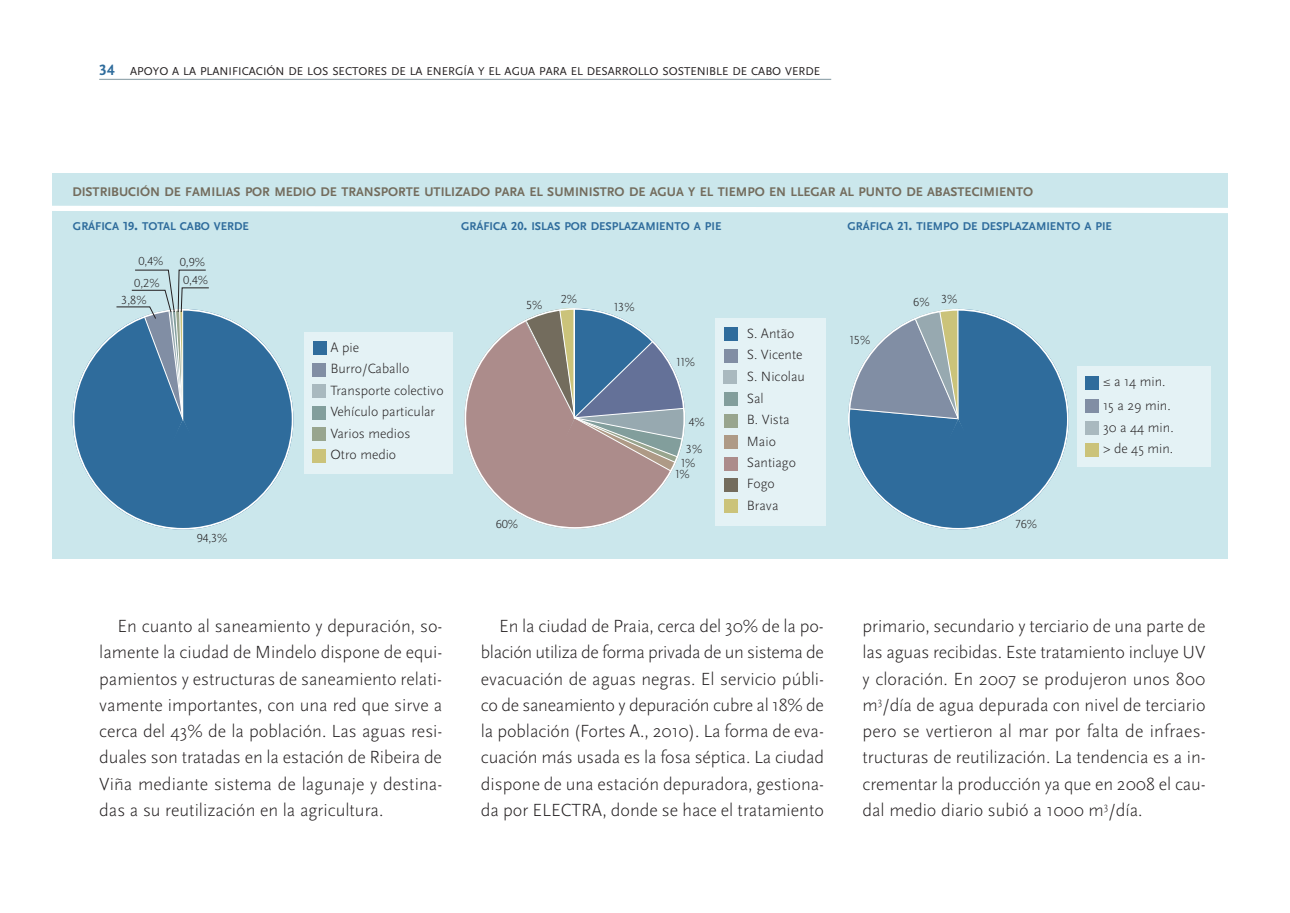
<style>
.page{position:relative;width:1290px;height:913px;background:#fff}
.page>*{position:absolute;margin:0;border:0;box-sizing:border-box;transform-origin:0 0}
.t1{font:300 18.38px/26.2px "Scala Sans Pro";color:#231f20;text-align:justify}
.t2{font:300 14px/21.5px "Scala Sans Pro";color:#231f20}
.t3{font:700 13.12px "Scala Sans Pro";color:#736c5d}
.t4{font:300 12.25px/26.9px "Scala Sans Pro";color:#231f20}
.t5{font:700 11.9px "Scala Sans Pro";color:#2f6c9c}
.t6{font:11.9px "Scala Sans Pro";color:#231f20}
.s1{font-weight:700;font-size:15.75px;color:#2f6c9c}
.s2{font-size:12.25px}
.s3{font-size:15.75px}
</style>
<div class="page">
<div style="left:52px;top:173px;width:1176px;height:385px;background:#cbe7ec"></div>
<svg style="left:806px;top:308px;width:283px;height:222px"></svg>
<div style="left:1077px;top:366px;width:134px;height:100px;background:#e4f2f5"></div>
<div style="left:1085px;top:376px;width:14px;height:14px;background:#2f6c9c"></div>
<div style="left:1085px;top:399px;width:14px;height:14px;background:#818ea4"></div>
<div style="left:1085px;top:442px;width:14px;height:14px;background:#cbc37a"></div>
<div style="left:1084px;top:421px;width:14px;height:14px;background:#a9b9bf"></div>
<hr style="left:99px;top:79px;width:732px;height:1px;background:#97a9b0">
<svg style="left:72px;top:269px;width:222px;height:261px"></svg>
<svg style="left:464px;top:308px;width:221px;height:221px"></svg>
<div style="left:304px;top:332px;width:149px;height:142px;background:#e4f2f5"></div>
<div style="left:313px;top:341px;width:13px;height:14px;background:#2f6c9c"></div>
<div style="left:312px;top:449px;width:14px;height:14px;background:#cbc37a"></div>
<div style="left:312px;top:363px;width:14px;height:13px;background:#818ea4"></div>
<div style="left:312px;top:406px;width:14px;height:14px;background:#829e9c"></div>
<div style="left:312px;top:427px;width:14px;height:14px;background:#98a58e"></div>
<div style="left:312px;top:384px;width:14px;height:14px;background:#a9b9bf"></div>
<div style="left:715px;top:318px;width:111px;height:207px;background:#e4f2f5"></div>
<div style="left:724px;top:327px;width:14px;height:14px;background:#2f6c9c"></div>
<div style="left:724px;top:435px;width:13px;height:14px;background:#ae9a86"></div>
<div style="left:724px;top:349px;width:13px;height:14px;background:#818ea4"></div>
<div style="left:724px;top:392px;width:13px;height:14px;background:#829e9c"></div>
<div style="left:724px;top:414px;width:13px;height:13px;background:#98a58e"></div>
<div style="left:723px;top:370px;width:14px;height:14px;background:#a9b9bf"></div>
<div style="left:724px;top:456px;width:13px;height:14px;background:#ac8c8b"></div>
<div style="left:724px;top:478px;width:13px;height:14px;background:#736c5d"></div>
<div style="left:724px;top:499px;width:13px;height:14px;background:#cbc37a"></div>
<svg style="left:52px;top:205px;width:1176px;height:8px"></svg>
<p class="t6" style="left:99px;top:67px;width:722px"><span class="s1">34</span> APOYO A LA PLANIFICACIÓN DE LOS SECTORES DE LA ENERGÍA Y EL AGUA PARA EL DESARROLLO SOSTENIBLE DE CABO VERDE</p>
<p class="t3" style="left:72px;top:188px;width:962px">DISTRIBUCIÓN DE FAMILIAS POR MEDIO DE TRANSPORTE UTILIZADO PARA EL SUMINISTRO DE AGUA Y EL TIEMPO EN LLEGAR AL PUNTO DE ABASTECIMIENTO</p>
<p class="t5" style="left:73px;top:222px;width:177px">GRÁFICA <span class="s2">19</span><span class="s3">.</span> TOTAL CABO VERDE</p>
<p class="t5" style="left:461px;top:222px;width:262px">GRÁFICA <span class="s2">20</span><span class="s3">.</span> ISLAS POR DESPLAZAMIENTO A PIE</p>
<p class="t4" style="left:138px;top:249px;width:27px">0,4%</p>
<p class="t4" style="left:180px;top:250px;width:27px">0,9%</p>
<p class="t4" style="left:134px;top:270px;width:27px">0,2%</p>
<p class="t4" style="left:183px;top:268px;width:27px">0,4%</p>
<p class="t4" style="left:121px;top:288px;width:27px">3,8%</p>
<p class="t4" style="left:526px;top:293px;width:18px">5%</p>
<p class="t4" style="left:561px;top:286px;width:18px">2%</p>
<p class="t4" style="left:614px;top:295px;width:22px">13%</p>
<p class="t2" style="left:330px;top:339px;width:80px;line-height:20.7px">A pie<br>Burro/Caballo</p>
<p class="t2" style="left:330px;top:381px;width:115px">Transporte colectivo<br>Vehículo particular<br>Varios medios<br>Otro medio</p>
<p class="t4" style="left:676px;top:350px;width:20px">11%</p>
<p class="t4" style="left:686px;top:410px;width:20px">4%<br>3%</p>
<p class="t4" style="left:675px;top:459px;width:22px;line-height:10.5px;text-align:center">1%<br>1%</p>
<p class="t4" style="left:496px;top:511px;width:24px">60%</p>
<p class="t4" style="left:197px;top:526px;width:32px">94,3%</p>
<p class="t2" style="left:747px;top:324px;width:60px">S. Antão<br>S. Vicente<br>S. Nicolau<br>Sal<br>B. Vista<br>Maio<br>Santiago<br>Fogo<br>Brava</p>
<p class="t5" style="left:847px;top:222px;width:266px">GRÁFICA <span class="s2">21</span><span class="s3">.</span> TIEMPO DE DESPLAZAMIENTO A PIE</p>
<p class="t4" style="left:849px;top:328px;width:22px">15%</p>
<p class="t4" style="left:913px;top:290px;width:18px">6%</p>
<p class="t4" style="left:941px;top:287px;width:18px">3%</p>
<p class="t4" style="left:1015px;top:511px;width:23px">76%</p>
<p class="t2" style="left:1103px;top:371px;width:69px;line-height:23.6px">≤ a 14 min.<br>15 a 29 min.</p>
<p class="t2" style="left:1103px;top:418px;width:72px">30 a 44 min. &gt; de 45 min.</p>
<p class="t1" style="left:99px;top:615px;width:345px;text-indent:18px">En cuanto al saneamiento y depuración, so&shy;lamente la ciudad de Mindelo dispone de equi&shy;pamientos y estructuras de saneamiento relati&shy;vamente importantes, con una red que sirve a cerca del 43% de la población. Las aguas resi&shy;duales son tratadas en la estación de Ribeira de Viña mediante sistema de lagunaje y destina&shy;das a su reutilización en la agricultura.</p>
<p class="t1" style="left:481px;top:615px;width:345px;text-indent:18px">En la ciudad de Praia, cerca del 30% de la po&shy;blación utiliza de forma privada de un siste ma de evacuación de aguas negras. El servicio públi - co de saneamiento y depuración cubre al 18% de la población (Fortes A., 2010). La forma de eva&shy;cuación más usada es la fosa séptica. La ciudad dispone de una estación depuradora, gestiona - da por ELECTRA, donde se hace el tratamiento</p>
<p class="t1" style="left:862px;top:615px;width:345px">primario, secundario y terciario de una parte de las aguas recibidas. Este tratamiento inclu ye UV y cloración. En 2007 se produjeron unos 800 m<sup>3</sup>/día de agua depurada con nivel de ter ciario pero se vertieron al mar por falta de infraes&shy;tructuras de reutilización. La tendencia es a in&shy;crementar la producción ya que en 2008 el cau&shy;dal medio diario subió a 1000 m<sup>3</sup>/día.</p>
</div>
